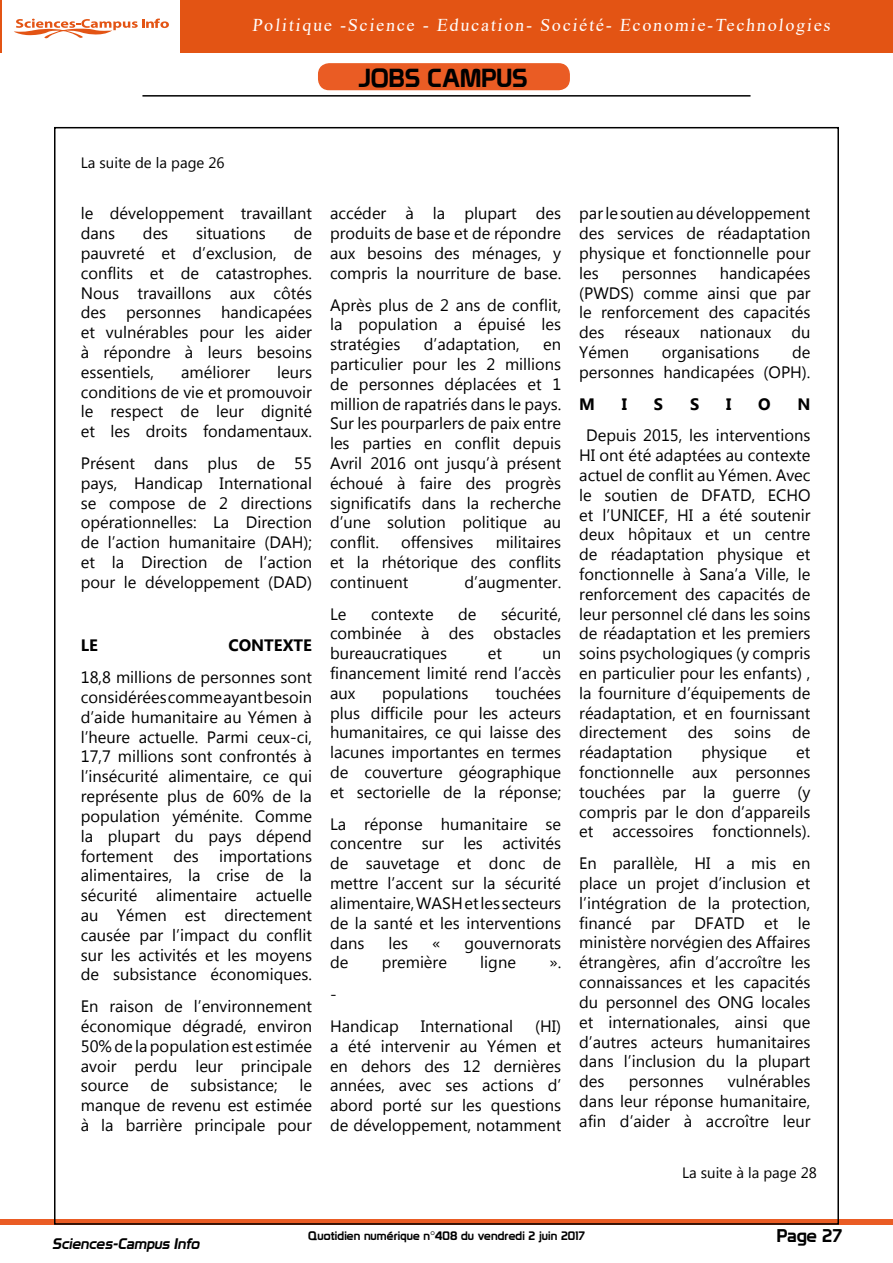
<style>
.page{position:relative;width:893px;height:1263px;background:#fff}
.page>*{position:absolute;margin:0;border:0;box-sizing:border-box;transform-origin:0 0}
.t1{font:25.5px "Prototype";color:#000}
.t2{font:18px "Times New Roman";color:#fff}
.t3{font:18px "Prototype";color:#000}
.t4{font:16.5px/19.8px "Myanmar Text";color:#000;text-align:justify}
.t5{font:700 16.5px "Myanmar Text";color:#000}
.t6{font:15px "Myanmar Text";color:#000}
.t7{font:italic 15px "Prototype";color:#000}
.t8{font:12px "Prototype";letter-spacing:.01em;color:#000}
</style>
<div class="page">
<svg style="left:0;top:1219px;width:893px;height:6px;background:#b5471b"></svg>
<hr style="left:0;top:0;width:1px;height:53px;background:#e35414">
<svg style="left:14px;top:19px;width:155px;height:19px"></svg>
<div style="left:181px;top:0;width:712px;height:53px;background:#e35414"></div>
<hr style="left:142px;top:95px;width:608px;height:2px;background:#000">
<div style="left:319px;top:64px;width:250px;height:26px;background:#ea5c24;border-radius:11px"></div>
<div style="left:318px;top:63px;width:252px;height:27px;border:2px solid #ea5c24;border-radius:11px"></div>
<p class="t6" style="left:81px;top:154px;width:145px">La suite de la page 26</p>
<p class="t2" style="left:252px;top:12px;width:582px">Politique -Science - Education- Société- Economie-Technologies</p>
<h1 class="t1" style="left:359px;top:63px;width:170px">JOBS CAMPUS</h1>
<p class="t4" style="left:81px;top:204px;width:233px">le développement travaillant dans</p>
<p class="t4" style="left:81px;top:224px;width:233px;text-indent:213px">de pauvreté et d’exclusion, de conflits et de catastrophes.<br>Nous travaillons aux côtés des personnes handicapées et vulnérables pour les aider à répondre à leurs besoins essentiels,</p>
<p class="t4" style="left:143px;top:224px;width:27px">des</p>
<p class="t4" style="left:196px;top:224px;width:71px">situations</p>
<p class="t4" style="left:181px;top:362px;width:71px">améliorer</p>
<p class="t4" style="left:81px;top:362px;width:233px;text-indent:197px">leurs conditions de vie et promouvoir le respect de leur dignité et les droits fondamentaux.</p>
<p class="t4" style="left:81px;top:453px;width:233px">Présent dans plus de 55 pays, Handicap International se compose de 2 directions opérationnelles: La Direction de l’action humanitaire (DAH); et la Direction de l’action pour le développement (DAD)</p>
<p class="t5" style="left:81px;top:636px;width:19px">LE</p>
<p class="t5" style="left:228px;top:636px;width:85px">CONTEXTE</p>
<p class="t4" style="left:81px;top:668px;width:233px">18,8 millions de personnes sont considérées comme ayant besoin d’aide humanitaire au Yémen à l’heure actuelle. Parmi ceux-ci, 17,7 millions sont confrontés à l’insécurité alimentaire, ce qui représente plus de 60% de la population yéménite. Comme la plupart du pays dépend fortement des importations alimentaires, la crise de la sécurité alimentaire actuelle au Yémen est directement causée par l’impact du conflit sur les activités et les moyens de subsistance économiques.</p>
<p class="t4" style="left:81px;top:996px;width:233px">En raison de l’environnement économique dégradé, environ 50% de la population est estimée avoir perdu leur principale source</p>
<p class="t4" style="left:81px;top:1076px;width:233px;text-indent:219px">le manque de revenu est estimée à la barrière principale pour</p>
<p class="t4" style="left:150px;top:1076px;width:20px">de</p>
<p class="t4" style="left:190px;top:1076px;width:89px">subsistance;</p>
<p class="t4" style="left:330px;top:204px;width:233px">accéder à la plupart des produits de base et de répondre aux besoins des ménages, y compris la nourriture de base.</p>
<p class="t4" style="left:330px;top:295px;width:233px">Après plus de 2 ans de conflit, la population a épuisé les stratégies</p>
<p class="t4" style="left:424px;top:335px;width:97px">d’adaptation,</p>
<p class="t4" style="left:330px;top:335px;width:233px;text-indent:213px">en particulier pour les 2 millions de personnes déplacées et 1 million de rapatriés dans le pays.<br>Sur les pourparlers de paix entre les parties en conflit depuis Avril 2016 ont jusqu’à présent échoué à faire des progrès significatifs dans la recherche d’une solution politique au conflit.</p>
<p class="t4" style="left:401px;top:533px;width:74px">offensives</p>
<p class="t4" style="left:330px;top:533px;width:233px;text-indent:166px">militaires et la rhétorique des conflits continuent</p>
<p class="t4" style="left:465px;top:572px;width:98px">d’augmenter.</p>
<p class="t4" style="left:330px;top:604px;width:233px;text-indent:171px">sécurité, combinée à des obstacles bureaucratiques</p>
<p class="t4" style="left:330px;top:604px;width:18px">Le</p>
<p class="t4" style="left:371px;top:604px;width:64px">contexte</p>
<p class="t4" style="left:458px;top:604px;width:20px">de</p>
<p class="t4" style="left:488px;top:644px;width:16px">et</p>
<p class="t4" style="left:330px;top:644px;width:233px;text-indent:213px">un financement limité rend l’accès aux</p>
<p class="t4" style="left:330px;top:683px;width:233px;text-indent:165px">touchées plus difficile pour les acteurs humanitaires, ce qui laisse des lacunes importantes en termes de couverture géographique et sectorielle de la réponse;</p>
<p class="t4" style="left:330px;top:814px;width:233px">La réponse humanitaire se concentre sur les activités de sauvetage et donc de mettre l’accent sur la sécurité alimentaire, WASH et les secteurs de la santé et les interventions dans</p>
<p class="t4" style="left:382px;top:683px;width:88px">populations</p>
<p class="t4" style="left:388px;top:933px;width:21px">les</p>
<p class="t4" style="left:432px;top:933px;width:10px">«</p>
<p class="t4" style="left:464px;top:933px;width:98px">gouvernorats</p>
<p class="t4" style="left:330px;top:953px;width:20px">de</p>
<p class="t4" style="left:382px;top:953px;width:67px">première</p>
<p class="t4" style="left:480px;top:953px;width:37px">ligne</p>
<p class="t4" style="left:549px;top:953px;width:13px">».</p>
<p class="t4" style="left:330px;top:978px;width:70px;line-height:31.8px">-<br>Handicap</p>
<p class="t4" style="left:421px;top:1016px;width:94px">International</p>
<p class="t4" style="left:330px;top:1016px;width:233px;text-indent:205px">(HI) a été intervenir au Yémen et en dehors des 12 dernières années, avec ses actions d’ abord porté sur les questions de développement, notamment</p>
<p class="t4" style="left:579px;top:204px;width:233px">par le soutien au développement des services de réadaptation physique et fonctionnelle pour les</p>
<p class="t4" style="left:579px;top:263px;width:233px;text-indent:140px">handicapées (PWDS) comme ainsi que par le renforcement des capacités des réseaux nationaux du Yémen</p>
<p class="t4" style="left:622px;top:263px;width:77px">personnes</p>
<p class="t4" style="left:579px;top:342px;width:233px;text-align:right">de<br>personnes handicapées (OPH).</p>
<p class="t5" style="left:579px;top:394px;width:17px">M</p>
<p class="t5" style="left:622px;top:394px;width:7px">I</p>
<p class="t5" style="left:654px;top:394px;width:11px">S</p>
<p class="t5" style="left:690px;top:394px;width:11px">S</p>
<p class="t5" style="left:726px;top:394px;width:7px">I</p>
<p class="t5" style="left:758px;top:394px;width:14px">O</p>
<p class="t5" style="left:797px;top:394px;width:15px">N</p>
<p class="t4" style="left:579px;top:426px;width:233px;text-indent:7px">Depuis 2015, les interventions HI ont été adaptées au contexte actuel de conflit au Yémen. Avec le soutien de DFATD, ECHO et l’UNICEF, HI a été soutenir deux hôpitaux et un centre de réadaptation physique et fonctionnelle à Sana’a Ville, le renforcement des capacités de leur personnel clé dans les soins de réadaptation et les premiers soins psychologiques (y compris en particulier pour les enfants) , la fourniture d’équipements de réadaptation, et en fournissant directement</p>
<p class="t4" style="left:662px;top:342px;width:99px">organisations</p>
<p class="t4" style="left:688px;top:723px;width:27px">des</p>
<p class="t4" style="left:734px;top:723px;width:38px">soins</p>
<p class="t4" style="left:792px;top:723px;width:20px">de</p>
<p class="t4" style="left:579px;top:743px;width:95px">réadaptation</p>
<p class="t4" style="left:701px;top:743px;width:67px">physique</p>
<p class="t4" style="left:579px;top:743px;width:233px;text-indent:217px">et fonctionnelle aux personnes touchées par la guerre (y compris par le don d’appareils et accessoires fonctionnels).</p>
<p class="t4" style="left:579px;top:854px;width:233px">En parallèle, HI a mis en place un projet d’inclusion et l’intégration de la protection, financé par DFATD et le ministère norvégien des Affaires étrangères, afin d’accroître les connaissances et les capacités du personnel des ONG locales et internationales, ainsi que d’autres acteurs humanitaires dans l’inclusion du la plupart des</p>
<p class="t4" style="left:579px;top:1071px;width:233px;text-indent:149px">vulnérables dans leur réponse humanitaire, afin d’aider à accroître leur</p>
<p class="t4" style="left:629px;top:1071px;width:77px">personnes</p>
<p class="t6" style="left:682px;top:1164px;width:136px">La suite à la page 28</p>
<p class="t7" style="left:52px;top:1234px;width:152px">Sciences-Campus Info</p>
<p class="t3" style="left:777px;top:1225px;width:67px">Page 27</p>
<p class="t8" style="left:308px;top:1228px;width:278px">Quotidien numérique n°408 du vendredi 2 juin 2017</p>
</div>
